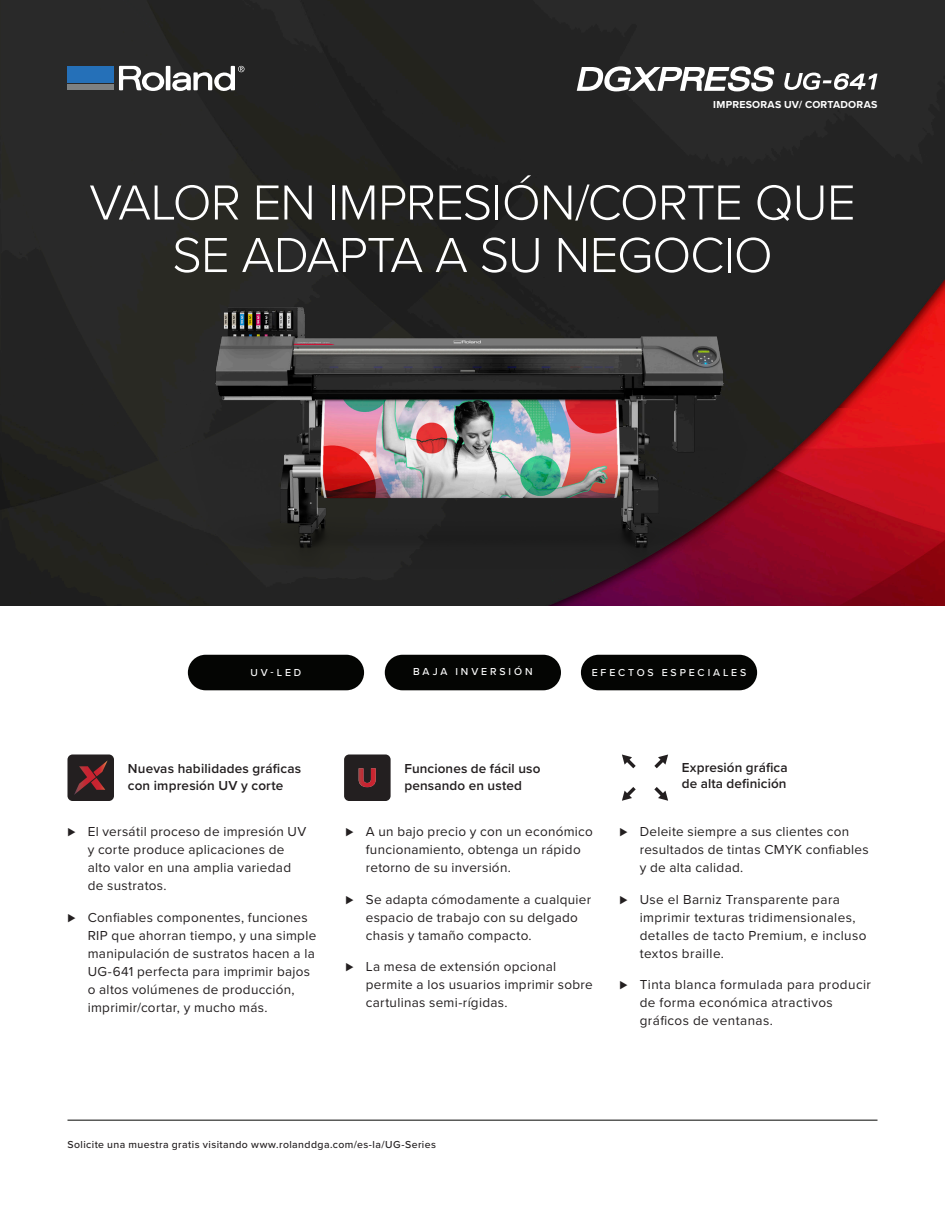
<style>
.page{position:relative;width:945px;height:1215px;background:#fff}
.page>*{position:absolute;margin:0;border:0;box-sizing:border-box;transform-origin:0 0}
.t1{font:300 51px/52.5px "Proxima Nova";letter-spacing:-.02em;color:#fff;text-align:center}
.t2{font:13.5px/18px "Proxima Nova";letter-spacing:.02em;color:#231f20}
.t3{font:600 13.5px/16.2px "Proxima Nova";letter-spacing:.01em;color:#231f20}
.t4{font:500 10.5px "Proxima Nova";letter-spacing:.04em;color:#231f20}
.Sub-features{font:500 10.5px "Proxima Nova";letter-spacing:.275em;color:#fff}
.t5{font:700 10.5px "Proxima Nova";letter-spacing:.02em;color:#fff}
</style>
<div class="page">
<img style="left:0;top:0;width:945px;height:606px">
<img style="left:170px;top:286px;width:601px;height:282px">
<svg style="left:784px;top:73px;width:93px;height:17px"></svg>
<svg style="left:577px;top:66px;width:197px;height:25px"></svg>
<div style="left:188px;top:655px;width:176px;height:35px;background:#040503;border-radius:18px"></div>
<div style="left:385px;top:655px;width:176px;height:35px;background:#040503;border-radius:18px"></div>
<div style="left:581px;top:655px;width:176px;height:35px;background:#040503;border-radius:18px"></div>
<svg style="left:622px;top:754px;width:46px;height:47px"></svg>
<hr style="left:68px;top:1120px;width:810px;height:1px;background:#040503">
<hr style="left:166px;top:66px;width:4px;height:24px;background:#fff">
<svg style="left:119px;top:66px;width:45px;height:25px"></svg>
<div style="left:68px;top:85px;width:46px;height:5px;background:#7e8182"></div>
<div style="left:68px;top:66px;width:46px;height:16px;background:#2570b8"></div>
<svg style="left:172px;top:66px;width:73px;height:28px"></svg>
<div style="left:67px;top:754px;width:47px;height:47px;background:#231f20;border-radius:5px"></div>
<svg style="left:74px;top:761px;width:34px;height:34px"></svg>
<div style="left:344px;top:754px;width:47px;height:47px;background:#231f20;border-radius:5px"></div>
<svg style="left:359px;top:768px;width:17px;height:19px"></svg>
<p class="t5" style="left:713px;top:97px;width:166px">IMPRESORAS UV/ CORTADORAS</p>
<h1 class="t1" style="left:89px;top:174px;width:768px">VALOR EN IMPRESIÓN/CORTE QUE<br>SE ADAPTA A SU NEGOCIO</h1>
<p class="Sub-features" style="left:251px;top:665px;width:52px">UV-LED</p>
<p class="Sub-features" style="left:413px;top:663px;width:121px">BAJA INVERSIÓN</p>
<p class="Sub-features" style="left:592px;top:664px;width:156px">EFECTOS ESPECIALES</p>
<p class="t3" style="left:128px;top:761px;width:175px">Nuevas habilidades gráficas con impresión UV y corte</p>
<p class="t3" style="left:405px;top:761px;width:137px">Funciones de fácil uso pensando en usted</p>
<p class="t2" style="left:88px;top:822px;width:220px;text-indent:-20px">⊲ El versátil proceso de impresión UV y corte produce aplicaciones de alto valor en una amplia variedad de sustratos.</p>
<p class="t2" style="left:88px;top:908px;width:230px;text-indent:-20px">⊲ Confiables componentes, funciones RIP que ahorran tiempo, y una simple manipulación de sustratos hacen a la UG-641 perfecta para imprimir bajos o altos volúmenes de producción, imprimir/cortar, y mucho más.</p>
<p class="t2" style="left:366px;top:822px;width:228px;text-indent:-20px">⊲ A un bajo precio y con un económico funcionamiento, obtenga un rápido retorno de su inversión.</p>
<p class="t2" style="left:366px;top:890px;width:227px;text-indent:-20px">⊲ Se adapta cómodamente a cualquier espacio de trabajo con su delgado chasis y tamaño compacto.</p>
<p class="t2" style="left:366px;top:957px;width:228px;text-indent:-20px">⊲ La mesa de extensión opcional permite a los usuarios imprimir sobre cartulinas semi-rígidas.</p>
<p class="t3" style="left:682px;top:759px;width:107px">Expresión gráfica de alta definición</p>
<p class="t2" style="left:640px;top:822px;width:230px;text-indent:-20px">⊲ Deleite siempre a sus clientes con resultados de tintas CMYK confiables y de alta calidad.</p>
<p class="t2" style="left:640px;top:890px;width:228px;text-indent:-20px">⊲ Use el Barniz Transparente para imprimir texturas tridimensionales, detalles de tacto Premium, e incluso textos braille.</p>
<p class="t2" style="left:640px;top:975px;width:233px;text-indent:-20px">⊲ Tinta blanca formulada para producir de forma económica atractivos gráficos de ventanas.</p>
<p class="t4" style="left:68px;top:1137px;width:370px">Solicite una muestra gratis visitando www.rolanddga.com/es-la/UG-Series</p>
</div>
